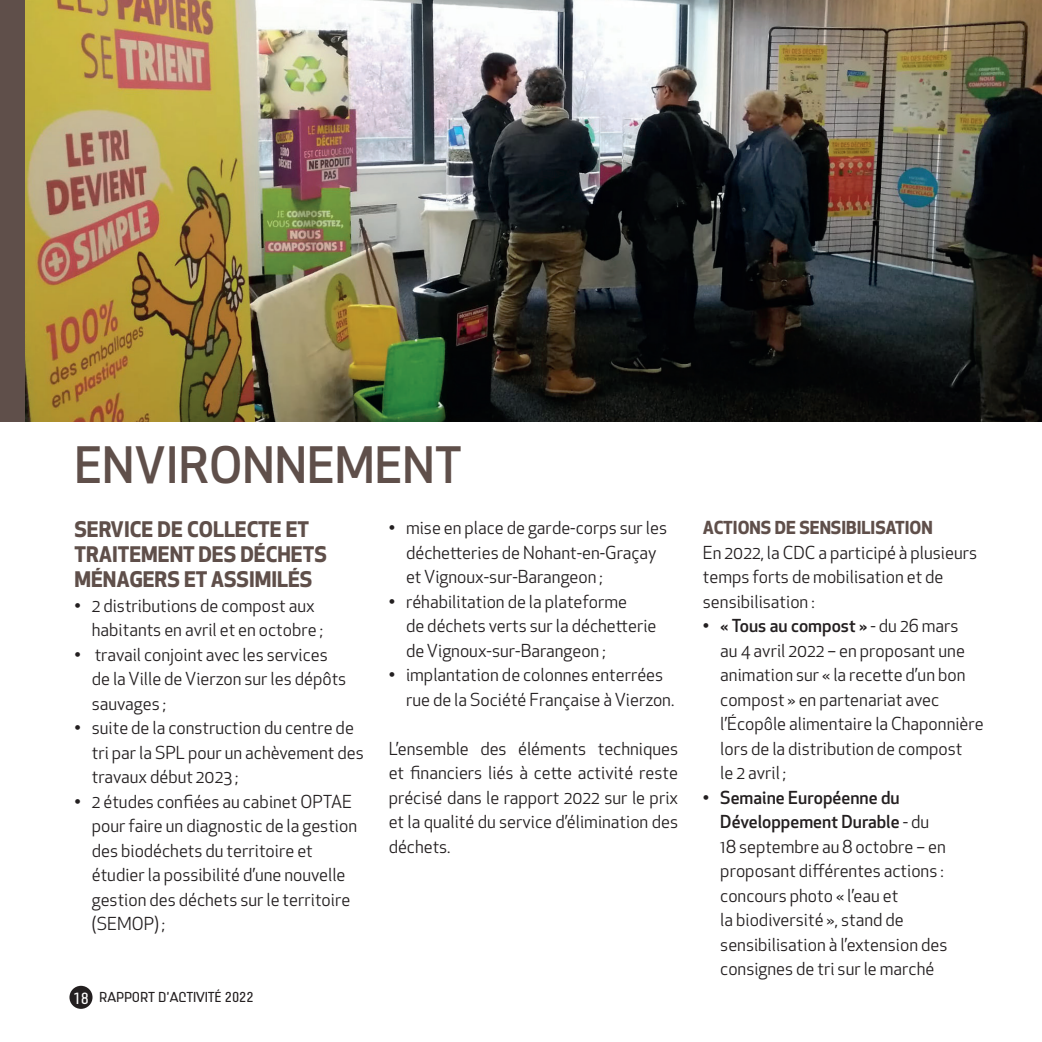
<style>
.page{position:relative;width:1042px;height:1042px;background:#fff}
.page>*{position:absolute;margin:0;border:0;box-sizing:border-box;transform-origin:0 0}
.t1{font:500 49px "Apex New";color:#5f4f4a}
.t2{font:700 21px/25.2px "Apex New";color:#5f4f4a}
.t3{font:17.5px/24.5px "Apex New";color:#231f20}
.t4{font:700 17.5px "Apex New";color:#5f4f4a}
.t5{font:15.75px "Lindau";color:#fff}
.t6{font:14px "Lindau";color:#231f20}
.s1{font-weight:500}
</style>
<div class="page">
<img style="left:25px;top:0;width:1017px;height:422px">
<div style="left:69px;top:986px;width:24px;height:23px;background:#231f20;border-radius:50%"></div>
<div style="left:0;top:0;width:25px;height:422px;background:#5f4f4a"></div>
<h1 class="t1" style="left:74px;top:433px;width:389px">ENVIRONNEMENT</h1>
<p class="t2" style="left:74px;top:515px;width:254px">SERVICE DE COLLECTE ET<br>TRAITEMENT DES DÉCHETS<br>MÉNAGERS ET ASSIMILÉS</p>
<p class="t3" style="left:92px;top:593px;width:233px;text-indent:-17px">• 2 distributions de compost aux habitants en avril et en octobre ;</p>
<p class="t3" style="left:92px;top:642px;width:256px;text-indent:-17px">• travail conjoint avec les services de la Ville de Vierzon sur les dépôts sauvages ;</p>
<p class="t3" style="left:92px;top:715px;width:273px;text-indent:-17px">• suite de la construction du centre de tri par la SPL pour un achèvement des travaux début 2023 ;</p>
<p class="t3" style="left:92px;top:789px;width:267px;text-indent:-17px">• 2 études confiées au cabinet OPTAE pour faire un diagnostic de la gestion des biodéchets du territoire et étudier la possibilité d’une nouvelle gestion des déchets sur le territoire (SEMOP) ;</p>
<p class="t5" style="left:73px;top:989px;width:18px">18</p>
<p class="t6" style="left:99px;top:989px;width:156px">RAPPORT D’ACTIVITÉ 2022</p>
<p class="t3" style="left:406px;top:515px;width:262px;text-indent:-17px">• mise en place de garde-corps sur les déchetteries de Nohant-en-Graçay et Vignoux-sur-Barangeon ;</p>
<p class="t3" style="left:406px;top:589px;width:252px;text-indent:-17px">• réhabilitation de la plateforme<br>de déchets verts sur la déchetterie de Vignoux-sur-Barangeon ;</p>
<p class="t3" style="left:406px;top:662px;width:270px;text-indent:-17px">• implantation de colonnes enterrées rue de la Société Française à Vierzon.</p>
<p class="t3" style="left:389px;top:736px;width:291px;text-align:justify">L’ensemble des éléments techniques et financiers liés à cette activité reste précisé dans le rapport 2022 sur le prix et la qualité du service d’élimination des déchets.</p>
<p class="t4" style="left:703px;top:515px;width:231px">ACTIONS DE SENSIBILISATION</p>
<p class="t3" style="left:703px;top:540px;width:276px">En 2022, la CDC a participé à plusieurs temps forts de mobilisation et de sensibilisation :</p>
<p class="t3" style="left:720px;top:613px;width:265px;text-indent:-17px">• <span class="s1">« Tous au compost »</span> - du 26 mars<br>au 4 avril 2022 – en proposant une animation sur « la recette d’un bon compost » en partenariat avec l’Écopôle alimentaire la Chaponnière lors de la distribution de compost<br>le 2 avril ;</p>
<p class="t3" style="left:720px;top:785px;width:229px;text-indent:-17px">• <span class="s1">Semaine Européenne du<br>Développement Durable</span> - du<br>18 septembre au 8 octobre – en proposant différentes actions : concours photo « l’eau et<br>la biodiversité », stand de sensibilisation à l’extension des consignes de tri sur le marché</p>
</div>
